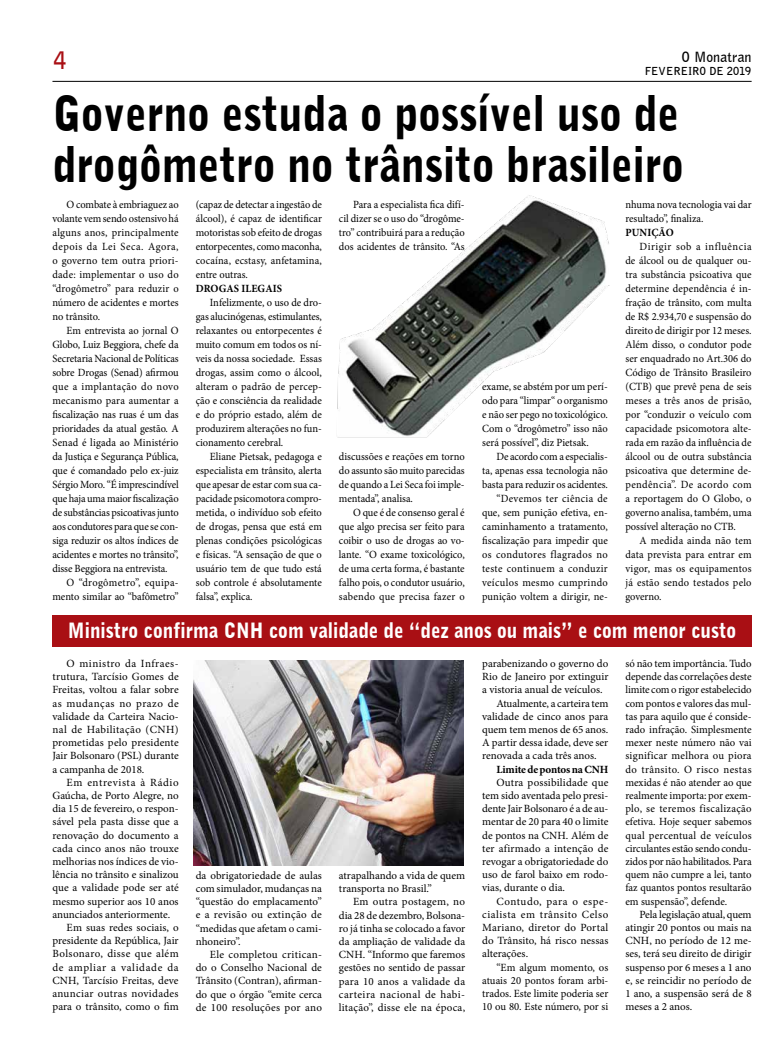
<style>
.page{position:relative;width:780px;height:1063px;background:#fff}
.page>*{position:absolute;margin:0;border:0;box-sizing:border-box;transform-origin:0 0}
.t1{font:900 48px/51px "Bell Gothic BT";color:#000;scale:.9 1}
.t2{font:700 24px "Bell Gothic BT";color:#a90f14}
.t3{font:900 21px "Bell Gothic BT";color:#fff;scale:.9 1}
.t4{font:700 14px "Bell Gothic BT";color:#000}
.t5{font:11px/14px "Minion Pro";color:#000;text-align:justify;scale:.95 1}
.t6{font:11px/13.2px "Minion Pro";color:#000;text-align:justify}
.t7{font:11px "Minion Pro";letter-spacing:.03em;color:#000}
.t8{font:700 11px "Minion Pro";color:#000;scale:.95 1}
.t9{font:11px "Minion Pro";letter-spacing:.055em;color:#000}
.t10{font:700 11px "Minion Pro";color:#000}
.t11{font:11px "Minion Pro";letter-spacing:.05em;color:#000}
.t12{font:700 11px "Bell Gothic BT";color:#000}
</style>
<div class="page">
<hr style="left:52px;top:81px;width:699px;height:1px;background:#000">
<img style="left:337px;top:195px;width:272px;height:243px">
<div style="left:52px;top:615px;width:699px;height:31px;background:#a90f14"></div>
<img style="left:194px;top:661px;width:269px;height:204px">
<h2 class="t2" style="left:53px;top:45px;width:15px">4</h2>
<p class="t4" style="left:681px;top:47px;width:71px">O Monatran</p>
<p class="t12" style="left:645px;top:64px;width:108px">FEVEREIRO DE 2019</p>
<h1 class="t1" style="left:52px;top:88px;width:703px">G overno estuda o possível uso de drogômetro no trânsito brasileiro</h1>
<p class="t5" style="left:52px;top:197px;width:134px;text-indent:14px">O combate à embriaguez ao volante vem sendo ostensivo há alguns anos, principalmente depois da Lei Seca. Agora, o governo tem outra priori&shy;dade: implementar o uso do “drogômetro” para reduzir o número de acidentes e mortes no trânsito.</p>
<p class="t5" style="left:52px;top:323px;width:134px;text-indent:14px">Em entrevista ao jornal O Globo, Luiz Beggiora, chefe da Secretaria Nacional de Políticas sobre Drogas (Senad) afirmou que a implantação do novo mecanismo para aumentar a fiscalização nas ruas é um das prioridades da atual gestão. A Senad é ligada ao Ministério da Justiça e Segurança Pública, que é comandado pelo ex-juiz Sérgio Moro. “É imprescindível que haja uma maior fiscalização de substâncias psicoativas junto aos condutores para que se con&shy;siga reduzir os altos índices de acidentes e mortes no trânsito”, disse Beggiora na entrevista.</p>
<p class="t5" style="left:52px;top:575px;width:134px;text-align:right">O “drogômetro”, equipa&shy;mento similar ao “bafômetro”</p>
<p class="t5" style="left:196px;top:197px;width:134px">(capaz de detectar a ingestão de álcool), é capaz de identificar motoristas sob efeito de drogas entorpecentes, como maconha, cocaína, ecstasy, anfetamina, entre outras.</p>
<p class="t8" style="left:196px;top:281px;width:92px">DRO GAS ILEGAIS</p>
<p class="t5" style="left:196px;top:295px;width:134px;text-indent:14px">Infelizmente, o uso de dro&shy;gas alucinógenas, estimulantes, relaxantes ou entorpecentes é muito comum em todos os ní&shy;veis da nossa sociedade. Essas drogas, assim como o álcool, alteram o padrão de percep&shy;ção e consciência da realidade e do próprio estado, além de produzirem alterações no fun&shy;cionamento cerebral.</p>
<p class="t5" style="left:196px;top:449px;width:134px;text-indent:14px">Eliane Pietsak, pedagoga e especialista em trânsito, alerta que apesar de estar com sua ca&shy;pacidade psicomotora compro&shy;metida, o indivíduo sob efeito de drogas, pensa que está em plenas condições psicológicas e físicas. “A sensação de que o usuário tem de que tudo está sob controle é absolutamente falsa”, explica.</p>
<p class="t5" style="left:339px;top:197px;width:134px;text-indent:14px">Para a especialista fica difí&shy;cil dizer se o uso do “drogôme&shy;tro” contribuirá para a redução dos acidentes de trânsito. “As</p>
<p class="t5" style="left:339px;top:449px;width:134px">discussões e reações em torno do assunto são muito parecidas de quando a Lei Seca foi imple&shy;mentada”, analisa.</p>
<p class="t5" style="left:339px;top:505px;width:134px;text-indent:14px">O que é de consenso geral é que algo precisa ser feito para coibir o uso de drogas ao vo&shy;lante. “O exame toxicológico, de uma certa forma, é bastante falho pois, o condutor usuário, sabendo que precisa fazer o</p>
<p class="t5" style="left:482px;top:380px;width:134px">exame, se abstém por um perí&shy;odo para “limpar“ o organismo e não ser pego no toxicológico.<br>Com o “drogômetro” isso não será possível”, diz Pietsak.</p>
<p class="t5" style="left:482px;top:450px;width:134px;text-align:right">De acordo com a especialis-<br>ta, apenas essa tecnologia não basta para reduzir os acidentes. “Devemos ter ciência de que, sem punição efetiva, en&shy;caminhamento a tratamento, fiscalização para impedir que os condutores flagrados no teste continuem a conduzir veículos mesmo cumprindo punição voltem a dirigir, ne-</p>
<p class="t5" style="left:625px;top:197px;width:134px">nhuma nova tecnologia vai dar resultado”, finaliza.</p>
<p class="t8" style="left:625px;top:225px;width:50px">PUNIÇÃO</p>
<p class="t5" style="left:625px;top:239px;width:134px;text-indent:14px">Dirigir sob a influência de álcool ou de qualquer ou&shy;tra substância psicoativa que determine dependência é in&shy;fração de trânsito, com multa de R$ 2.934,70 e suspensão do direito de dirigir por 12 meses.<br>Além disso, o condutor pode ser enquadrado no Art.306 do Código de Trânsito Brasileiro (CTB) que prevê pena de seis meses a três anos de prisão, por “conduzir o veículo com capacidade psicomotora alte&shy;rada em razão da influência de álcool ou de outra substância psicoativa que determine de&shy;pendência”. De acordo com a reportagem do O Globo, o governo analisa, também, uma possível alteração no CTB.</p>
<p class="t5" style="left:625px;top:533px;width:134px;text-indent:14px">A medida ainda não tem data prevista para entrar em vigor, mas os equipamentos já estão sendo testados pelo governo.</p>
<h3 class="t3" style="left:68px;top:617px;width:743px">Ministro confirma CNH com validade de “dez anos ou mais” e com menor custo</h3>
<p class="t6" style="left:52px;top:657px;width:128px;text-indent:14px">O ministro da Infraes&shy;trutura, Tarcísio Gomes de Freitas, voltou a falar sobre as mudanças no prazo de validade da Carteira Nacio&shy;nal de Habilitação (CNH) prometidas pelo presidente Jair Bolsonaro (PSL) durante a campanha de 2018.</p>
<p class="t11" style="left:67px;top:775px;width:113px">Em entrevista à Rádio</p>
<p class="t6" style="left:52px;top:789px;width:128px">Gaúcha, de Porto Alegre, no</p>
<p class="t6" style="left:52px;top:802px;width:128px">dia 15 de fevereiro, o respon-</p>
<p class="t6" style="left:52px;top:815px;width:128px">sável pela pasta disse que a</p>
<p class="t6" style="left:52px;top:829px;width:128px">renovação do documento a</p>
<p class="t6" style="left:52px;top:842px;width:128px">cada cinco anos não trouxe</p>
<p class="t6" style="left:52px;top:855px;width:128px">melhorias nos índices de vio-</p>
<p class="t6" style="left:52px;top:868px;width:128px">lência no trânsito e sinalizou</p>
<p class="t6" style="left:52px;top:881px;width:128px">que a validade pode ser até</p>
<p class="t6" style="left:52px;top:895px;width:128px">mesmo superior aos 10 anos</p>
<p class="t6" style="left:52px;top:908px;width:119px">anunciados anteriormente.</p>
<p class="t6" style="left:67px;top:921px;width:113px">Em suas redes sociais, o</p>
<p class="t6" style="left:52px;top:934px;width:128px">presidente da República, Jair</p>
<p class="t7" style="left:52px;top:947px;width:128px">Bolsonaro, disse que além</p>
<p class="t9" style="left:52px;top:960px;width:128px">de ampliar a validade da</p>
<p class="t6" style="left:52px;top:974px;width:128px">CNH, Tarcísio Freitas, deve</p>
<p class="t7" style="left:52px;top:986px;width:128px">anunciar outras novidades</p>
<p class="t6" style="left:52px;top:1000px;width:128px">para o trânsito, como o fim</p>
<p class="t6" style="left:196px;top:869px;width:128px">da obrigatoriedade de aulas com simulador, mudanças na “questão do emplacamento” e a revisão ou extinção de “medidas que afetam o cami&shy;nhoneiro”.</p>
<p class="t6" style="left:196px;top:948px;width:128px;text-indent:14px">Ele completou critican&shy;do o Conselho Nacional de Trânsito (Contran), afirman&shy;do que o órgão “emite cerca de 100 resoluções por ano</p>
<p class="t6" style="left:339px;top:869px;width:128px">atrapalhando a vida de quem transporta no Brasil.”</p>
<p class="t6" style="left:339px;top:895px;width:128px;text-indent:14px">Em outra postagem, no dia 28 de dezembro, Bolsona&shy;ro já tinha se colocado a favor da ampliação de validade da CNH. “Informo que faremos gestões no sentido de passar para 10 anos a validade da carteira nacional de habi&shy;litação”, disse ele na época,</p>
<p class="t6" style="left:482px;top:657px;width:128px">parabenizando o governo do</p>
<p class="t6" style="left:482px;top:670px;width:128px">Rio de Janeiro por extinguir</p>
<p class="t6" style="left:482px;top:683px;width:122px">a vistoria anual de veículos.</p>
<p class="t6" style="left:496px;top:697px;width:113px">Atualmente, a carteira tem</p>
<p class="t6" style="left:482px;top:710px;width:128px">validade de cinco anos para</p>
<p class="t6" style="left:482px;top:723px;width:128px">quem tem menos de 65 anos.</p>
<p class="t6" style="left:482px;top:736px;width:128px">A partir dessa idade, deve ser</p>
<p class="t6" style="left:482px;top:749px;width:116px">renovada a cada três anos.</p>
<p class="t10" style="left:496px;top:761px;width:113px">LIMITE DE PONTOS NA CNH</p>
<p class="t6" style="left:482px;top:776px;width:128px;text-indent:14px">Outra possibilidade que tem sido aventada pelo presi&shy;dente Jair Bolsonaro é a de au&shy;mentar de 20 para 40 o limite de pontos na CNH. Além de ter afirmado a intenção de revogar a obrigatoriedade do uso de farol baixo em rodo&shy;vias, durante o dia.</p>
<p class="t6" style="left:482px;top:895px;width:128px;text-indent:14px">Contudo, para o espe&shy;cialista em trânsito Celso Mariano, diretor do Portal do Trânsito, há risco nessas alterações.</p>
<p class="t6" style="left:482px;top:961px;width:128px;text-indent:14px">“Em algum momento, os atuais 20 pontos foram arbi&shy;trados. Este limite poderia ser 10 ou 80. Este número, por si</p>
<p class="t6" style="left:625px;top:657px;width:128px">só não tem importância. Tudo depende das correlações deste limite com o rigor estabelecido com pontos e valores das mul&shy;tas para aquilo que é conside&shy;rado infração. Simplesmente mexer neste número não vai significar melhora ou piora do trânsito. O risco nestas mexidas é não atender ao que realmente importa: por exem&shy;plo, se teremos fiscalização efetiva. Hoje sequer sabemos qual percentual de veículos circulantes estão sendo condu&shy;zidos por não habilitados. Para quem não cumpre a lei, tanto faz quantos pontos resultarão em suspensão”, defende.</p>
<p class="t6" style="left:625px;top:908px;width:128px;text-indent:14px">Pela legislação atual, quem atingir 20 pontos ou mais na CNH, no período de 12 me&shy;ses, terá seu direito de dirigir suspenso por 6 meses a 1 ano e, se reincidir no período de 1 ano, a suspensão será de 8 meses a 2 anos.</p>
</div>
